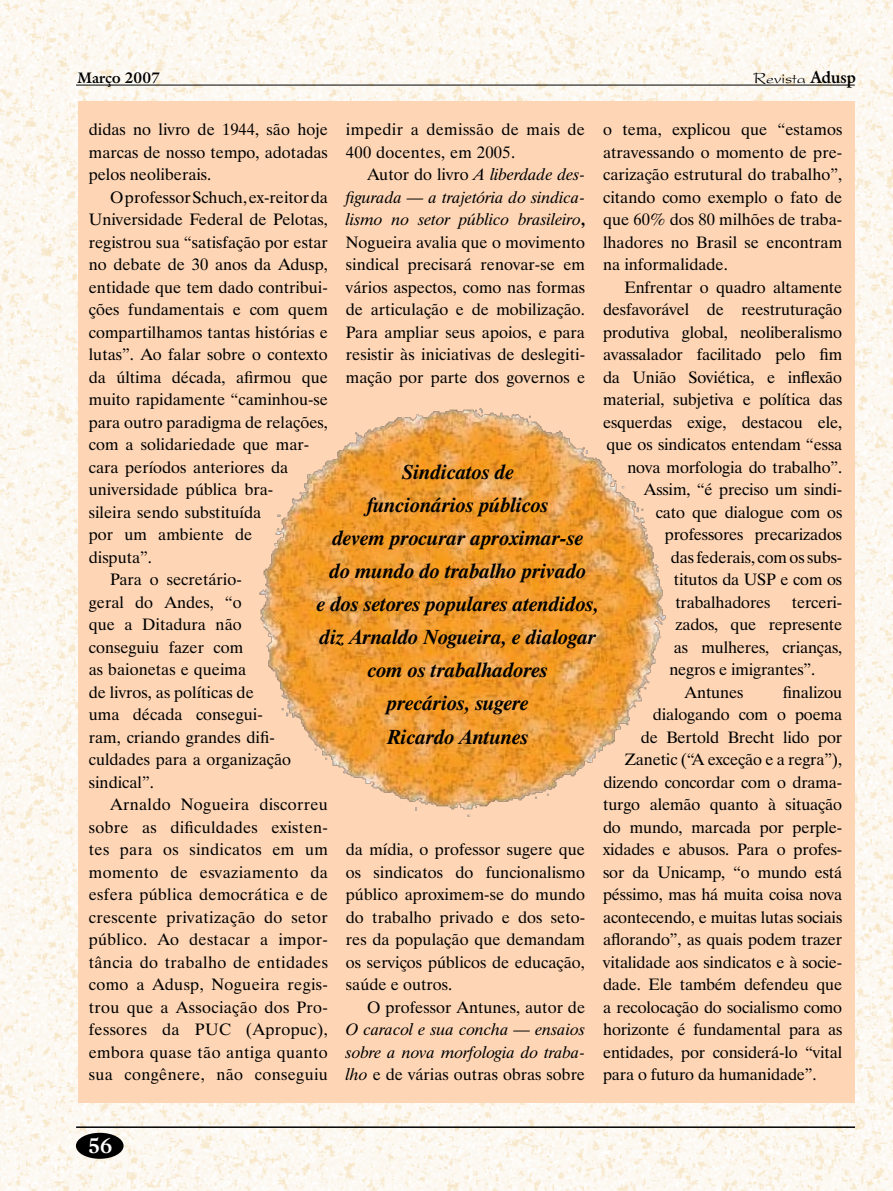
<style>
.page{position:relative;width:893px;height:1191px;background:#fff}
.page>*{position:absolute;margin:0;border:0;box-sizing:border-box;transform-origin:0 0}
.t1{font:italic 700 21px/33px "Dutch 801 BT";color:#000;text-align:center}
.t2{font:700 21px "Galliard IT Cby BT";color:#fff}
.t3{font:16.5px/22.5px "Dutch 801 BT";color:#000;text-align:justify}
.t4{font:16.5px/22.5px "Dutch 801 BT";letter-spacing:.02em;color:#000}
.t5{font:italic 16.5px/22.5px "Dutch 801 BT";color:#000;text-align:justify}
.t6{font:16.5px "President";color:#000}
.t7{font:700 15px "Galliard IT Cby BT";color:#000}
.s1{font-family:"Galliard IT Cby BT";font-weight:700}
.s2{font-style:italic}
.s3{font-weight:700}
.s4{font-style:normal}
</style>
<div class="page">
<img style="left:0;top:0;width:893px;height:1191px">
<hr style="left:76px;top:1126px;width:779px;height:2px;background:#000">
<div style="left:76px;top:1132px;width:48px;height:26px;background:#000;border-radius:50%"></div>
<hr style="left:76px;top:85px;width:779px;height:1px;background:#000">
<div style="left:79px;top:101px;width:776px;height:1002px;background:#fed6b6"></div>
<img style="left:259px;top:408px;width:407px;height:409px">
<p class="t7" style="left:78px;top:68px;width:84px">Março 2007</p>
<p class="t6" style="left:754px;top:69px;width:104px">Revista <span class="s1">Adusp</span></p>
<p class="t3" style="left:89px;top:118px;width:241px">didas no livro de 1944, são hoje marcas de nosso tempo, adotadas pelos neoliberais.</p>
<p class="t3" style="left:110px;top:185px;width:219px">O professor Schuch, ex-reitor da</p>
<p class="t3" style="left:89px;top:208px;width:241px">Universidade Federal de Pelotas,</p>
<p class="t3" style="left:89px;top:230px;width:241px">registrou sua “satisfação por estar</p>
<p class="t3" style="left:89px;top:253px;width:241px">no debate de 30 anos da Adusp,</p>
<p class="t3" style="left:89px;top:275px;width:241px">entidade que tem dado contribui-</p>
<p class="t3" style="left:89px;top:298px;width:241px">ções fundamentais e com quem</p>
<p class="t3" style="left:89px;top:320px;width:241px">compartilhamos tantas histórias e</p>
<p class="t3" style="left:89px;top:343px;width:241px">lutas”. Ao falar sobre o contexto</p>
<p class="t3" style="left:89px;top:365px;width:241px">da última década, afirmou que</p>
<p class="t3" style="left:89px;top:388px;width:241px">muito rapidamente “caminhou-se</p>
<p class="t3" style="left:89px;top:410px;width:241px">para outro paradigma de relações,</p>
<p class="t3" style="left:89px;top:433px;width:222px">com a solidariedade que mar-</p>
<p class="t3" style="left:89px;top:455px;width:201px">cara períodos anteriores da</p>
<p class="t3" style="left:89px;top:478px;width:186px">universidade pública bra-</p>
<p class="t3" style="left:89px;top:500px;width:174px">sileira sendo substituída</p>
<p class="t3" style="left:89px;top:523px;width:165px">por um ambiente de</p>
<p class="t3" style="left:89px;top:545px;width:65px">disputa”.</p>
<p class="t3" style="left:110px;top:568px;width:133px">Para o secretário-</p>
<p class="t3" style="left:89px;top:590px;width:154px">geral do Andes, “o</p>
<p class="t3" style="left:89px;top:613px;width:154px">que a Ditadura não</p>
<p class="t3" style="left:89px;top:635px;width:156px">conseguiu fazer com</p>
<p class="t3" style="left:89px;top:658px;width:159px">as baionetas e queima</p>
<p class="t3" style="left:89px;top:680px;width:166px">de livros, as políticas de</p>
<p class="t3" style="left:89px;top:703px;width:175px">uma década consegui-</p>
<p class="t3" style="left:89px;top:725px;width:187px">ram, criando grandes difi-</p>
<p class="t3" style="left:89px;top:748px;width:204px">culdades para a organização</p>
<p class="t3" style="left:89px;top:770px;width:67px">sindical”.</p>
<p class="t4" style="left:110px;top:793px;width:219px">Arnaldo Nogueira discorreu</p>
<p class="t4" style="left:89px;top:815px;width:241px">sobre as dificuldades existen-</p>
<p class="t4" style="left:89px;top:838px;width:241px">tes para os sindicatos em um</p>
<p class="t4" style="left:89px;top:860px;width:241px">momento de esvaziamento da</p>
<p class="t4" style="left:89px;top:883px;width:241px">esfera pública democrática e de</p>
<p class="t4" style="left:89px;top:905px;width:241px">crescente privatização do setor</p>
<p class="t4" style="left:89px;top:928px;width:241px">público. Ao destacar a impor-</p>
<p class="t4" style="left:89px;top:950px;width:241px">tância do trabalho de entidades</p>
<p class="t4" style="left:89px;top:973px;width:241px">como a Adusp, Nogueira regis-</p>
<p class="t4" style="left:89px;top:995px;width:241px">trou que a Associação dos Pro-</p>
<p class="t4" style="left:89px;top:1018px;width:241px">fessores da PUC (Apropuc),</p>
<p class="t4" style="left:89px;top:1040px;width:241px">embora quase tão antiga quanto</p>
<p class="t4" style="left:89px;top:1063px;width:241px">sua congênere, não conseguiu</p>
<p class="t4" style="left:346px;top:118px;width:241px">impedir a demissão de mais de<br>400 docentes, em 2005.</p>
<p class="t3" style="left:346px;top:163px;width:241px;text-indent:21px">Autor do livro <span class="s2">A liberdade des&shy;figurada — a trajetória do sindica&shy;lismo no setor público brasileiro</span><span class="s3">, </span>Nogueira avalia que o movimento sindical precisará renovar-se em vários aspectos, como nas formas de articulação e de mobilização.<br>Para ampliar seus apoios, e para resistir às iniciativas de deslegiti&shy;mação por parte dos governos e</p>
<p class="t3" style="left:603px;top:118px;width:241px">o tema, explicou que “estamos atravessando o momento de pre&shy;carização estrutural do trabalho”, citando como exemplo o fato de que 60% dos 80 milhões de traba&shy;lhadores no Brasil se encontram na informalidade.</p>
<p class="t3" style="left:624px;top:275px;width:219px">Enfrentar o quadro altamente</p>
<p class="t3" style="left:603px;top:298px;width:241px">desfavorável de reestruturação</p>
<p class="t3" style="left:603px;top:320px;width:241px">produtiva global, neoliberalismo</p>
<p class="t3" style="left:603px;top:343px;width:241px">avassalador facilitado pelo fim</p>
<p class="t3" style="left:603px;top:365px;width:241px">da União Soviética, e inflexão</p>
<p class="t3" style="left:603px;top:388px;width:241px">material, subjetiva e política das</p>
<p class="t3" style="left:603px;top:410px;width:241px">esquerdas exige, destacou ele,</p>
<p class="t3" style="left:606px;top:433px;width:237px">que os sindicatos entendam “essa</p>
<p class="t3" style="left:627px;top:455px;width:216px">nova morfologia do trabalho”.</p>
<p class="t3" style="left:644px;top:478px;width:200px">Assim, “é preciso um sindi-</p>
<p class="t3" style="left:656px;top:500px;width:188px">cato que dialogue com os</p>
<p class="t3" style="left:665px;top:523px;width:179px">professores precarizados</p>
<p class="t3" style="left:671px;top:545px;width:173px">das federais, com os subs-</p>
<p class="t3" style="left:674px;top:568px;width:170px">titutos da USP e com os</p>
<p class="t3" style="left:675px;top:590px;width:97px">trabalhadores</p>
<p class="t3" style="left:792px;top:590px;width:52px">terceri-</p>
<p class="t3" style="left:675px;top:613px;width:168px">zados, que represente</p>
<p class="t3" style="left:674px;top:635px;width:170px">as mulheres, crianças,</p>
<p class="t3" style="left:669px;top:658px;width:147px">negros e imigrantes”.</p>
<p class="t3" style="left:685px;top:680px;width:60px">Antunes</p>
<p class="t3" style="left:783px;top:680px;width:61px">finalizou</p>
<p class="t3" style="left:653px;top:703px;width:191px">dialogando com o poema</p>
<p class="t3" style="left:641px;top:725px;width:203px">de Bertold Brecht lido por</p>
<p class="t3" style="left:624px;top:748px;width:219px">Zanetic (“A exceção e a regra”),</p>
<p class="t3" style="left:603px;top:770px;width:240px">dizendo concordar com o drama-</p>
<p class="t3" style="left:603px;top:793px;width:241px">turgo alemão quanto à situação</p>
<p class="t3" style="left:603px;top:815px;width:241px">do mundo, marcada por perple-</p>
<p class="t3" style="left:603px;top:838px;width:241px">xidades e abusos. Para o profes-</p>
<p class="t3" style="left:603px;top:860px;width:241px">sor da Unicamp, “o mundo está</p>
<p class="t3" style="left:603px;top:883px;width:241px">péssimo, mas há muita coisa nova</p>
<p class="t3" style="left:603px;top:905px;width:241px">acontecendo, e muitas lutas sociais</p>
<p class="t3" style="left:603px;top:928px;width:241px">aflorando”, as quais podem trazer</p>
<p class="t3" style="left:603px;top:950px;width:241px">vitalidade aos sindicatos e à socie-</p>
<p class="t3" style="left:603px;top:973px;width:241px">dade. Ele também defendeu que</p>
<p class="t3" style="left:603px;top:995px;width:241px">a recolocação do socialismo como</p>
<p class="t3" style="left:603px;top:1018px;width:241px">horizonte é fundamental para as</p>
<p class="t3" style="left:603px;top:1040px;width:241px">entidades, por considerá-lo “vital</p>
<p class="t3" style="left:603px;top:1063px;width:215px">para o futuro da humanidade”.</p>
<p class="t1" style="left:317px;top:455px;width:283px">Sindicatos de<br>funcionários públicos<br>devem procurar aproximar-se<br>do mundo do trabalho privado<br>e dos setores populares atendidos, diz Arnaldo Nogueira, e dialogar com os trabalhadores<br>precários, sugere<br>Ricardo Antunes</p>
<p class="t3" style="left:346px;top:838px;width:241px">da mídia, o professor sugere que os sindicatos do funcionalismo público aproximem-se do mundo do trabalho privado e dos seto&shy;res da população que demandam os serviços públicos de educação, saúde e outros.</p>
<p class="t3" style="left:367px;top:995px;width:219px">O professor Antunes, autor de</p>
<p class="t5" style="left:346px;top:1018px;width:241px">O caracol e sua concha — ensaios sobre a nova morfologia do traba&shy;lho <span class="s4">e de várias outras obras sobre</span></p>
<p class="t2" style="left:88px;top:1131px;width:24px">56</p>
</div>
